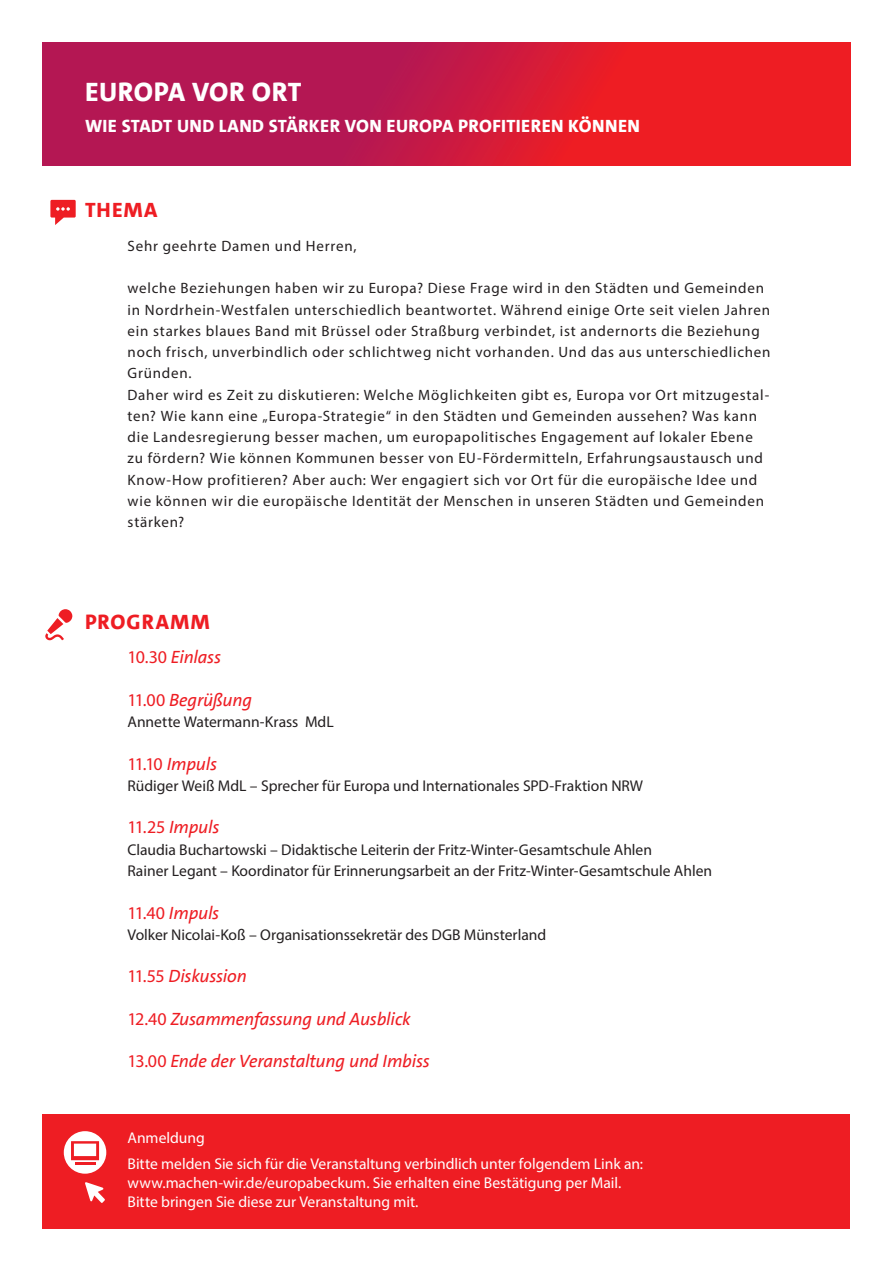
<style>
.page{position:relative;width:893px;height:1263px;background:#fff}
.page>*{position:absolute;margin:0;border:0;box-sizing:border-box;transform-origin:0 0}
.t1{font:800 27px "SPD The Sans";letter-spacing:.015em;color:#fff}
.t2{font:800 21px "SPD The Sans";letter-spacing:.055em;color:#ee1d23}
.t3{font:italic 18px "SPD The Sans";letter-spacing:-.015em;color:#ee1d23}
.t4{font:800 18px "SPD The Sans";letter-spacing:.025em;color:#fff}
.t5{font:15.6px/21.3px "Myriad Pro";letter-spacing:-.005em;color:#231f20}
.t6{font:15.6px/26.5px "Myriad Pro";color:#fff}
.t7{font:15px/21.3px "Myriad Pro";letter-spacing:.05em;color:#231f20}
.s1{font-family:"Myriad Pro";font-style:normal}
</style>
<div class="page">
<svg style="left:43px;top:43px;width:807px;height:122px;background:#cd193d"></svg>
<div style="left:43px;top:1114px;width:807px;height:115px;background:#ee1d23"></div>
<div style="left:64px;top:1131px;width:42px;height:43px;background:#fff;border-radius:50%"></div>
<svg style="left:71px;top:1141px;width:28px;height:19px"></svg>
<hr style="left:75px;top:1162px;width:20px;height:3px;background:#ee1d23">
<svg style="left:85px;top:1182px;width:20px;height:21px"></svg>
<svg style="left:45px;top:609px;width:28px;height:32px"></svg>
<svg style="left:50px;top:200px;width:26px;height:25px"></svg>
<h1 class="t1" style="left:85px;top:75px;width:218px">EUROPA VOR ORT</h1>
<p class="t4" style="left:85px;top:115px;width:556px">WIE STADT UND LAND STÄRKER VON EUROPA PROFITIEREN KÖNNEN</p>
<h2 class="t2" style="left:85px;top:196px;width:74px">THEMA</h2>
<p class="t7" style="left:128px;top:235px;width:231px">Sehr geehrte Damen und Herren,</p>
<p class="t7" style="left:128px;top:277px;width:644px">welche Beziehungen haben wir zu Europa? Diese Frage wird in den Städten und Gemeinden in Nordrhein-Westfalen unterschiedlich beantwortet. Während einige Orte seit vielen Jahren ein starkes blaues Band mit Brüssel oder Straßburg verbindet, ist andernorts die Beziehung noch frisch, unverbindlich oder schlichtweg nicht vorhanden. Und das aus unterschiedlichen Gründen.<br>Daher wird es Zeit zu diskutieren: Welche Möglichkeiten gibt es, Europa vor Ort mitzugestal&shy;ten? Wie kann eine „Europa-Strategie“ in den Städten und Gemeinden aussehen? Was kann die Landesregierung besser machen, um europapolitisches Engagement auf lokaler Ebene zu fördern? Wie können Kommunen besser von EU-Fördermitteln, Erfahrungsaustausch und Know-How profitieren? Aber auch: Wer engagiert sich vor Ort für die europäische Idee und wie können wir die europäische Identität der Menschen in unseren Städten und Gemeinden stärken?</p>
<h2 class="t2" style="left:85px;top:609px;width:126px">PROGRAMM</h2>
<p class="t3" style="left:128px;top:646px;width:95px"><span class="s1">10.30</span> Einlass</p>
<p class="t3" style="left:128px;top:688px;width:126px"><span class="s1">11.00</span> Begrüßung</p>
<p class="t5" style="left:128px;top:711px;width:208px">Annette Watermann-Krass MdL</p>
<p class="t3" style="left:128px;top:752px;width:91px"><span class="s1">11.10</span> Impuls</p>
<p class="t5" style="left:128px;top:775px;width:517px">Rüdiger Weiß MdL – Sprecher für Europa und Internationales SPD-Fraktion NRW</p>
<p class="t3" style="left:128px;top:816px;width:93px"><span class="s1">11.25</span> Impuls</p>
<p class="t5" style="left:128px;top:839px;width:586px">Claudia Buchartowski – Didaktische Leiterin der Fritz-Winter-Gesamtschule Ahlen<br>Rainer Legant – Koordinator für Erinnerungsarbeit an der Fritz-Winter-Gesamtschule Ahlen</p>
<p class="t3" style="left:128px;top:901px;width:93px"><span class="s1">11.40</span> Impuls</p>
<p class="t5" style="left:128px;top:924px;width:420px">Volker Nicolai-Koß – Organisationssekretär des DGB Münsterland</p>
<p class="t3" style="left:128px;top:965px;width:121px"><span class="s1">11.55</span> Diskussion</p>
<p class="t3" style="left:128px;top:1007px;width:285px"><span class="s1">12.40</span> Zusammenfassung und Ausblick</p>
<p class="t3" style="left:128px;top:1050px;width:304px"><span class="s1">13.00</span> Ende der Veranstaltung und Imbiss</p>
<p class="t6" style="left:128px;top:1124px;width:517px">Anmeldung<br>Bitte melden Sie sich für die Veranstaltung verbindlich unter folgendem Link an:</p>
<p class="t6" style="left:128px;top:1173px;width:495px;line-height:18.8px">www.machen-wir.de/europabeckum. Sie erhalten eine Bestätigung per Mail.<br>Bitte bringen Sie diese zur Veranstaltung mit.</p>
</div>
